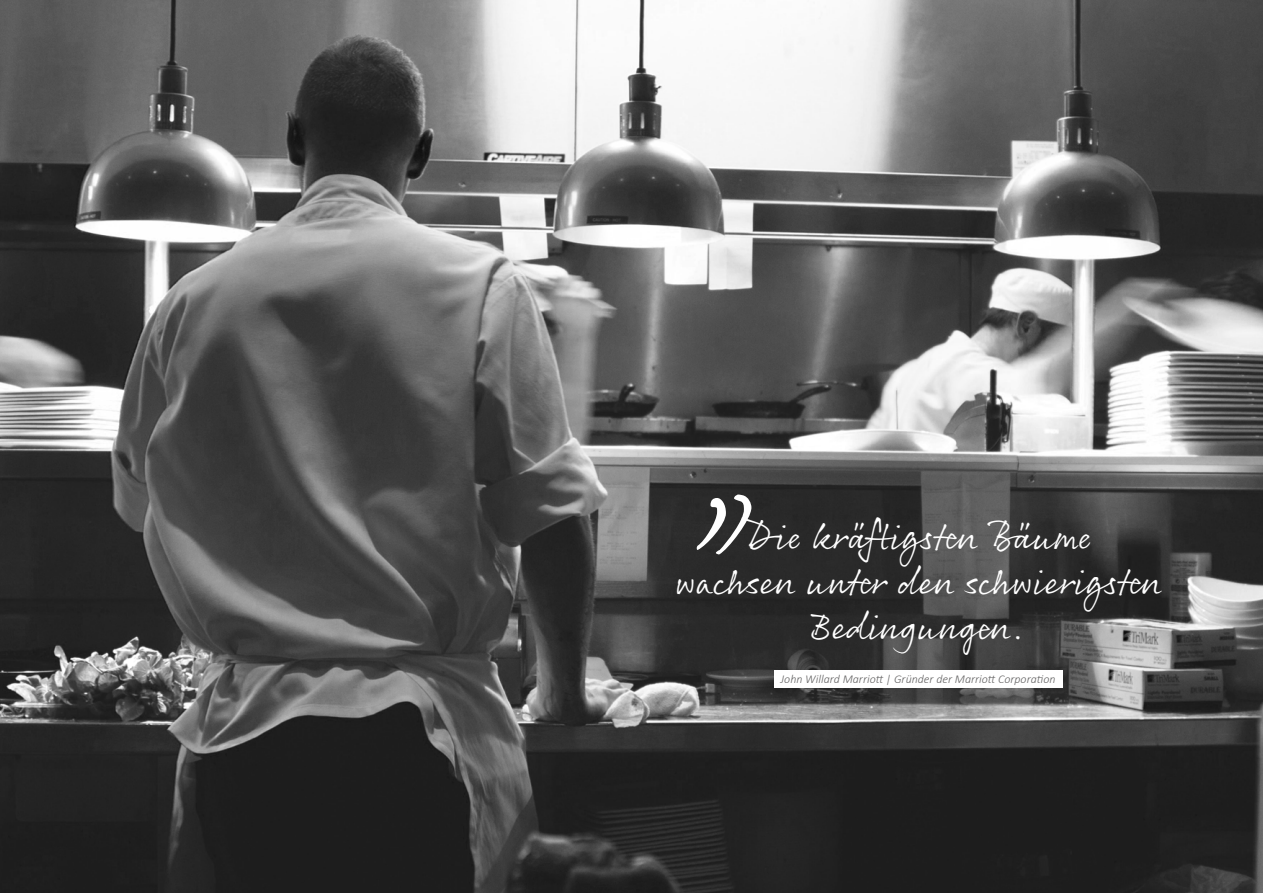
<style>
.page{position:relative;width:1263px;height:893px;background:#fff}
.page>*{position:absolute;margin:0;border:0;box-sizing:border-box;transform-origin:0 0}
.t1{font:150px "Rollerscript Smooth";color:#fff}
.t2{font:37.5px/45px "Rollerscript Smooth";color:#fff;text-align:center}
.t3{font:37.5px "Rollerscript Smooth";letter-spacing:-.02em;color:#fff}
.t4{font:italic 300 12px "Calibri";color:#646363}
</style>
<div class="page">
<img style="left:0;top:0;width:1263px;height:893px">
<div style="left:774px;top:670px;width:288px;height:18px;background:#fff"></div>
<h1 class="t1" style="left:676px;top:466px;width:89px">”</h1>
<h2 class="t2" style="left:674px;top:512px;width:489px">Die kräftigsten Bäume<br>wachsen unter den schwierigsten</h2>
<h2 class="t3" style="left:811px;top:603px;width:215px">Bedingungen.</h2>
<p class="t4" style="left:780px;top:671px;width:276px">John Willard Marriott | Gründer der Marriott Corporation</p>
</div>
